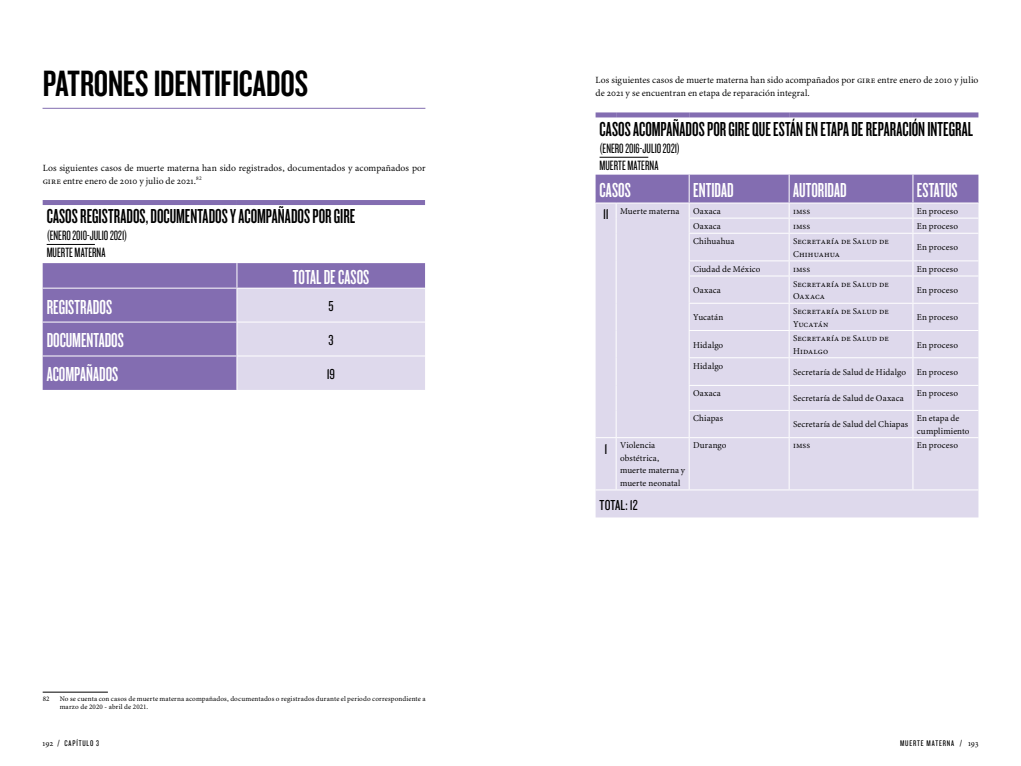
<style>
.page{position:relative;width:1021px;height:766px;background:#fff}
.page>*{position:absolute;margin:0;border:0;box-sizing:border-box;transform-origin:0 0}
.t1{font:38px "Knockout HTF48 Featherweight";letter-spacing:-.005em;color:#000}
.t2{font:21px "Knockout HTF47 Bantamweight";color:#000}
.t3{font:21px "Knockout HTF47 Bantamweight";color:#fff}
.t4{font:15px "Knockout HTF28 Junior Featherwt";color:#000}
.t5{font:14px/17px "Knockout HTF27 Junior Bantamwt";color:#000}
.t6{font:9.5px/12.5px "Minion MM 367 585 9";letter-spacing:.005em;color:#000}
.t7{font:9px/12.5px "Minion MM 367 585 9";letter-spacing:.015em;color:#000}
.t8{font:9px/12.5px "Minion MM SC 367 585 9";letter-spacing:.01em;color:#000}
.t9{font:8.5px "Knockout HTF28 Junior Featherwt";letter-spacing:.1em;color:#000}
.t10{font:7px/8.4px "Minion MM 367 585 7";letter-spacing:.015em;color:#000}
.s1{font-family:"Minion MM SC 367 585 9"}
.s2{font-family:"Minion MM SC 367 585 8"}
.s3{font-family:"Knockout HTF29 Junior Liteweight"}
.s4{font-family:"Knockout HTF28 Junior Featherwt";font-size:15px}
</style>
<div class="page">
<div style="left:43px;top:263px;width:193px;height:127px;background:#836db1"></div>
<svg style="left:236px;top:263px;width:189px;height:127px;background:#cdc4e0"></svg>
<hr style="left:43px;top:287px;width:194px;height:1px;background:#fff">
<hr style="left:237px;top:287px;width:188px;height:1px;background:#fff">
<hr style="left:236px;top:288px;width:1px;height:33px;background:#fff">
<hr style="left:43px;top:321px;width:194px;height:1px;background:#fff">
<hr style="left:237px;top:321px;width:188px;height:1px;background:#fff">
<hr style="left:236px;top:322px;width:1px;height:33px;background:#fff">
<hr style="left:43px;top:355px;width:194px;height:1px;background:#fff">
<hr style="left:237px;top:355px;width:188px;height:1px;background:#fff">
<hr style="left:236px;top:356px;width:1px;height:34px;background:#fff">
<div style="left:43px;top:200px;width:194px;height:5px;background:#836db1"></div>
<div style="left:237px;top:200px;width:188px;height:5px;background:#836db1"></div>
<hr style="left:47px;top:244px;width:48px;height:1px;background:#000">
<hr style="left:43px;top:691px;width:65px;height:1px;background:#000">
<div style="left:595px;top:438px;width:383px;height:79px;background:#ded9ec"></div>
<svg style="left:595px;top:174px;width:383px;height:264px;background:#d5cfe6"></svg>
<hr style="left:616px;top:437px;width:73px;height:1px;background:#fff">
<hr style="left:615px;top:438px;width:1px;height:51px;background:#fff">
<hr style="left:689px;top:437px;width:100px;height:1px;background:#fff">
<hr style="left:688px;top:438px;width:1px;height:51px;background:#fff">
<hr style="left:789px;top:437px;width:123px;height:1px;background:#fff">
<hr style="left:788px;top:438px;width:1px;height:51px;background:#fff">
<hr style="left:912px;top:437px;width:66px;height:1px;background:#fff">
<hr style="left:912px;top:438px;width:1px;height:51px;background:#fff">
<div style="left:595px;top:112px;width:21px;height:5px;background:#836db1"></div>
<div style="left:616px;top:112px;width:73px;height:5px;background:#836db1"></div>
<div style="left:689px;top:112px;width:100px;height:5px;background:#836db1"></div>
<div style="left:789px;top:112px;width:123px;height:5px;background:#836db1"></div>
<div style="left:912px;top:112px;width:66px;height:5px;background:#836db1"></div>
<svg style="left:595px;top:489px;width:21px;height:1px"></svg>
<hr style="left:616px;top:489px;width:73px;height:1px;background:#fff">
<hr style="left:689px;top:489px;width:100px;height:1px;background:#fff">
<hr style="left:789px;top:489px;width:123px;height:1px;background:#fff">
<hr style="left:912px;top:489px;width:66px;height:1px;background:#fff">
<hr style="left:599px;top:157px;width:49px;height:1px;background:#000">
<hr style="left:43px;top:108px;width:382px;height:1px;background:#836db1">
<h1 class="t1" style="left:43px;top:64px;width:267px">PATRONES IDENTIFICADOS</h1>
<p class="t6" style="left:43px;top:162px;width:384px">Los siguientes casos de muerte materna han sido registrados, documentados y acompañados por <span class="s1">gire</span> entre enero de <span class="s1">2010</span> y julio de <span class="s1">2021</span>.<sup>82</sup></p>
<h2 class="t2" style="left:47px;top:206px;width:310px">CASOS REGISTRADOS, DOCUMENTADOS Y ACOMPAÑADOS POR GIRE</h2>
<h3 class="t5" style="left:47px;top:227px;width:82px">(ENERO 2010-JULIO 2021)<br>MUERTE MATERNA</h3>
<h2 class="t3" style="left:293px;top:267px;width:78px">TOTAL DE CASOS</h2>
<h2 class="t3" style="left:47px;top:296px;width:67px">REGISTRADOS</h2>
<h3 class="t4" style="left:328px;top:298px;width:7px">5</h3>
<h2 class="t3" style="left:47px;top:330px;width:79px">DOCUMENTADOS</h2>
<h3 class="t4" style="left:328px;top:332px;width:7px">3</h3>
<h2 class="t3" style="left:47px;top:364px;width:73px">ACOMPAÑADOS</h2>
<h3 class="t4" style="left:327px;top:366px;width:10px">19</h3>
<p class="t10" style="left:43px;top:694px;width:8px">82</p>
<p class="t10" style="left:60px;top:694px;width:367px">No se cuenta con casos de muerte materna acompañados, documentados o registrados durante el periodo correspondiente a marzo de 2020 - abril de 2021.</p>
<p class="t9" style="left:43px;top:739px;width:58px"><span class="s2">192</span> <span class="s3">/</span> CAPÍTULO 3</p>
<p class="t6" style="left:595px;top:74px;width:384px">Los siguientes casos de muerte materna han sido acompañados por <span class="s1">gire</span> entre enero de <span class="s1">2010</span> y julio de <span class="s1">2021</span> y se encuentran en etapa de reparación integral.</p>
<h2 class="t2" style="left:599px;top:119px;width:375px">CASOS ACOMPAÑADOS POR GIRE QUE ESTÁN EN ETAPA DE REPARACIÓN INTEGRAL</h2>
<h3 class="t5" style="left:599px;top:140px;width:82px">(ENERO 2016-JULIO 2021)<br>MUERTE MATERNA</h3>
<h2 class="t3" style="left:599px;top:180px;width:33px">CASOS</h2>
<h2 class="t3" style="left:693px;top:180px;width:42px">ENTIDAD</h2>
<h2 class="t3" style="left:793px;top:180px;width:55px">AUTORIDAD</h2>
<h2 class="t3" style="left:916px;top:180px;width:42px">ESTATUS</h2>
<p class="t7" style="left:603px;top:205px;width:78px"><span class="s4">11</span> Muerte materna</p>
<p class="t7" style="left:693px;top:205px;width:29px">Oaxaca</p>
<p class="t8" style="left:793px;top:205px;width:19px">imss</p>
<p class="t7" style="left:916px;top:205px;width:43px">En proceso</p>
<p class="t7" style="left:693px;top:220px;width:29px">Oaxaca</p>
<p class="t8" style="left:793px;top:220px;width:19px">imss</p>
<p class="t7" style="left:916px;top:220px;width:43px">En proceso</p>
<p class="t7" style="left:693px;top:235px;width:43px">Chihuahua</p>
<p class="t8" style="left:793px;top:235px;width:97px">Secretaría de Salud de<br>Chihuahua</p>
<p class="t7" style="left:916px;top:241px;width:43px">En proceso</p>
<p class="t7" style="left:693px;top:263px;width:69px">Ciudad de México</p>
<p class="t8" style="left:793px;top:263px;width:19px">imss</p>
<p class="t7" style="left:916px;top:263px;width:43px">En proceso</p>
<p class="t7" style="left:693px;top:284px;width:29px">Oaxaca</p>
<p class="t8" style="left:793px;top:278px;width:97px">Secretaría de Salud de<br>Oaxaca</p>
<p class="t7" style="left:916px;top:284px;width:43px">En proceso</p>
<p class="t7" style="left:693px;top:311px;width:32px">Yucatán</p>
<p class="t8" style="left:793px;top:305px;width:97px">Secretaría de Salud de<br>Yucatán</p>
<p class="t7" style="left:916px;top:311px;width:43px">En proceso</p>
<p class="t7" style="left:693px;top:338px;width:32px">Hidalgo</p>
<p class="t8" style="left:793px;top:332px;width:97px">Secretaría de Salud de<br>Hidalgo</p>
<p class="t7" style="left:916px;top:338px;width:43px">En proceso</p>
<p class="t7" style="left:693px;top:359px;width:32px">Hidalgo</p>
<p class="t7" style="left:793px;top:366px;width:166px">Secretaría de Salud de Hidalgo En proceso</p>
<p class="t7" style="left:693px;top:387px;width:29px">Oaxaca</p>
<p class="t7" style="left:793px;top:392px;width:112px">Secretaría de Salud de Oaxaca</p>
<p class="t7" style="left:916px;top:387px;width:43px">En proceso</p>
<p class="t7" style="left:693px;top:412px;width:32px">Chiapas</p>
<p class="t7" style="left:793px;top:418px;width:117px">Secretaría de Salud del Chiapas</p>
<p class="t7" style="left:916px;top:412px;width:54px">En etapa de cumplimiento</p>
<p class="t7" style="left:620px;top:439px;width:66px;text-indent:-16px"><span class="s4">1</span> Violencia obstétrica, muerte materna y muerte neonatal</p>
<p class="t7" style="left:693px;top:439px;width:35px">Durango</p>
<p class="t8" style="left:793px;top:439px;width:19px">imss</p>
<p class="t7" style="left:916px;top:439px;width:43px">En proceso</p>
<h3 class="t4" style="left:599px;top:497px;width:40px">TOTAL: 12</h3>
<p class="t9" style="left:900px;top:739px;width:80px">MUERTE MATERNA <span class="s3">/</span> <span class="s2">193</span></p>
</div>
